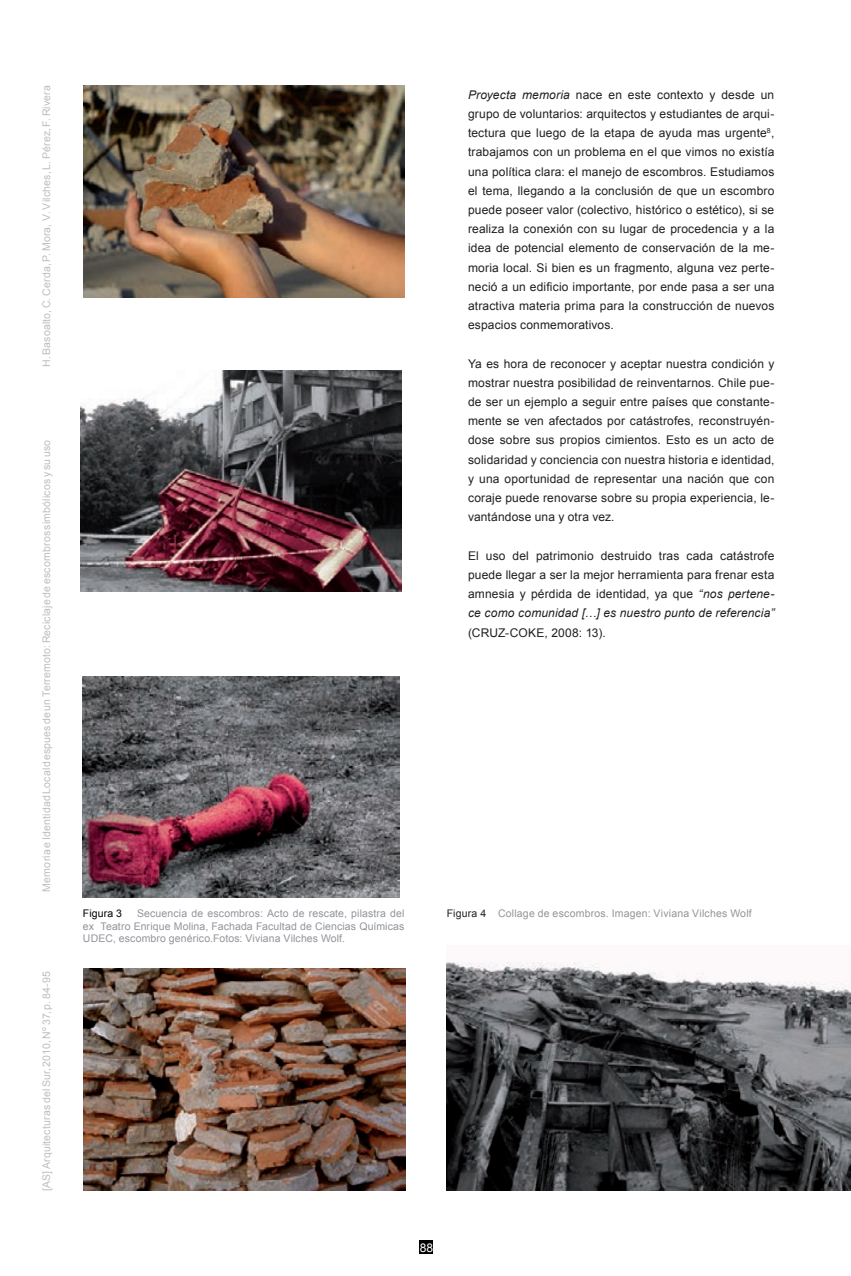
<style>
.page{position:relative;width:851px;height:1276px;background:#fff}
.page>*{position:absolute;margin:0;border:0;box-sizing:border-box;transform-origin:0 0}
.t1{font:12px/19.2px "Arial";letter-spacing:.015em;color:#231f20;text-align:justify}
.t2{font:12px "Arial";color:#fff}
.t3{font:10.5px "Arial";letter-spacing:.02em;color:#bbbec0}
.t4{font:10.5px/12.6px "Arial";letter-spacing:.01em;color:#929499;text-align:justify}
.t5{font:10.5px "Arial";letter-spacing:.02em;color:#939598}
.t6{font:10.5px "Arial";letter-spacing:.01em;color:#000}
.s1{font-style:italic}
.s2{color:#231f20}
</style>
<div class="page">
<div style="left:419px;top:1240px;width:14px;height:14px;background:#000"></div>
<img style="left:83px;top:85px;width:321px;height:213px">
<img style="left:82px;top:676px;width:318px;height:221px">
<img style="left:81px;top:370px;width:320px;height:222px">
<img style="left:83px;top:968px;width:322px;height:223px">
<img style="left:446px;top:962px;width:404px;height:229px">
<p class="t3" style="left:39px;top:367px;width:283px;rotate:-90deg">H. Basoalto, C. Cerda, P. Mora, V. Vilches, L. Pérez, F. Rivera</p>
<p class="t3" style="left:39px;top:891px;width:453px;rotate:-90deg">Memoria e Identidad Local despues de un Terremoto: Reciclaje de escombros simbólicos y su uso</p>
<p class="t3" style="left:39px;top:1191px;width:221px;rotate:-90deg">[AS] Arquitecturas del Sur, 2010, Nº 37, p. 84-95</p>
<p class="t1" style="left:468px;top:85px;width:308px"><span class="s1">Proyecta memoria</span> nace en este contexto y desde un grupo de voluntarios: arquitectos y estudiantes de arqui&shy;tectura que luego de la etapa de ayuda mas urgente<sup>8</sup>, trabajamos con un problema en el que vimos no existía una política clara: el manejo de escombros. Estudiamos el tema, llegando a la conclusión de que un escombro puede poseer valor (colectivo, histórico o estético), si se realiza la conexión con su lugar de procedencia y a la idea de potencial elemento de conservación de la me&shy;moria local. Si bien es un fragmento, alguna vez perte&shy;neció a un edificio importante, por ende pasa a ser una atractiva materia prima para la construcción de nuevos espacios conmemorativos.</p>
<p class="t1" style="left:468px;top:354px;width:308px">Ya es hora de reconocer y aceptar nuestra condición y mostrar nuestra posibilidad de reinventarnos. Chile pue&shy;de ser un ejemplo a seguir entre países que constante&shy;mente se ven afectados por catástrofes, reconstruyén&shy;dose sobre sus propios cimientos. Esto es un acto de solidaridad y conciencia con nuestra historia e identidad, y una oportunidad de representar una nación que con coraje puede renovarse sobre su propia experiencia, le&shy;vantándose una y otra vez.</p>
<p class="t1" style="left:468px;top:546px;width:308px">El uso del patrimonio destruido tras cada catástrofe puede llegar a ser la mejor herramienta para frenar esta amnesia y pérdida de identidad, ya que <span class="s1">“nos pertene&shy;ce como comunidad […] es nuestro punto de referencia”</span></p>
<p class="t1" style="left:468px;top:622px;width:139px">(CRUZ-COKE, 2008: 13).</p>
<p class="t4" style="left:83px;top:907px;width:323px;text-indent:54px">Secuencia de escombros: Acto de rescate, pilastra del ex Teatro Enrique Molina, Fachada Facultad de Ciencias Químicas UDEC, escombro genérico.Fotos: Viviana Vilches Wolf.</p>
<p class="t6" style="left:83px;top:906px;width:40px">Figura 3</p>
<p class="t5" style="left:446px;top:906px;width:306px"><span class="s2">Figura 4</span> Collage de escombros. Imagen: Viviana Vilches Wolf</p>
<p class="t2" style="left:420px;top:1239px;width:15px">88</p>
</div>
